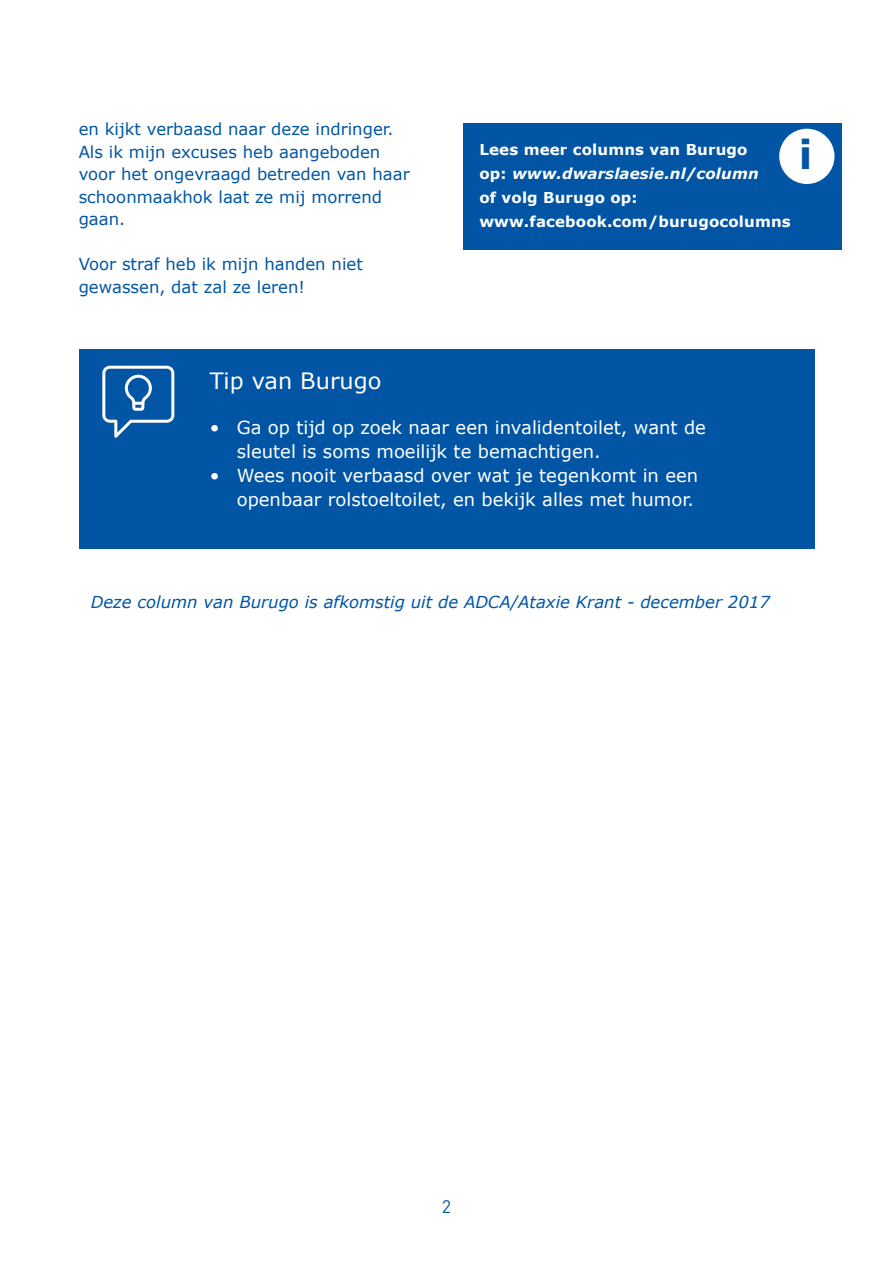
<style>
.page{position:relative;width:893px;height:1263px;background:#fff}
.page>*{position:absolute;margin:0;border:0;box-sizing:border-box;transform-origin:0 0}
.t1{font:700 39.6px "Verdana";color:#0155a4}
.t2{font:22.5px "Verdana";color:#fff}
.t3{font:18px/24px "Verdana";color:#fff}
.t4{font:18px "DIN Pro";color:#0155a4}
.t5{font:16.5px/22.5px "Verdana";color:#0155a4}
.t6{font:italic 16.5px "Verdana";color:#0155a4}
.t7{font:700 15px/24px "Verdana";letter-spacing:.01em;color:#fff}
.s1{font-style:italic}
</style>
<div class="page">
<div style="left:463px;top:123px;width:379px;height:127px;background:#0155a4"></div>
<div style="left:779px;top:129px;width:55px;height:55px;background:#fff;border-radius:50%"></div>
<div style="left:79px;top:349px;width:735px;height:200px;background:#0155a4"></div>
<svg style="left:102px;top:366px;width:72px;height:72px"></svg>
<p class="t5" style="left:79px;top:118px;width:333px">en kijkt verbaasd naar deze indringer.<br>Als ik mijn excuses heb aangeboden voor het ongevraagd betreden van haar schoonmaakhok laat ze mij morrend gaan.</p>
<p class="t5" style="left:79px;top:253px;width:286px">Voor straf heb ik mijn handen niet gewassen, dat zal ze leren!</p>
<p class="t7" style="left:479px;top:137px;width:313px">Lees meer columns van Burugo<br>op: <span class="s1">www.dwarslaesie.nl/column<br></span>of volg Burugo op: www.facebook.com/burugocolumns</p>
<h1 class="t1" style="left:799px;top:127px;width:15px">i</h1>
<h2 class="t2" style="left:210px;top:365px;width:173px">Tip van Burugo</h2>
<p class="t3" style="left:237px;top:415px;width:471px;text-indent:-27px">• Ga op tijd op zoek naar een invalidentoilet, want de sleutel is soms moeilijk te bemachtigen.</p>
<p class="t3" style="left:210px;top:463px;width:490px;text-align:right">• Wees nooit verbaasd over wat je tegenkomt in een openbaar rolstoeltoilet, en bekijk alles met humor.</p>
<p class="t6" style="left:91px;top:590px;width:681px">Deze column van Burugo is afkomstig uit de ADCA/Ataxie Krant - december 2017</p>
<p class="t4" style="left:442px;top:1194px;width:11px">2</p>
</div>
